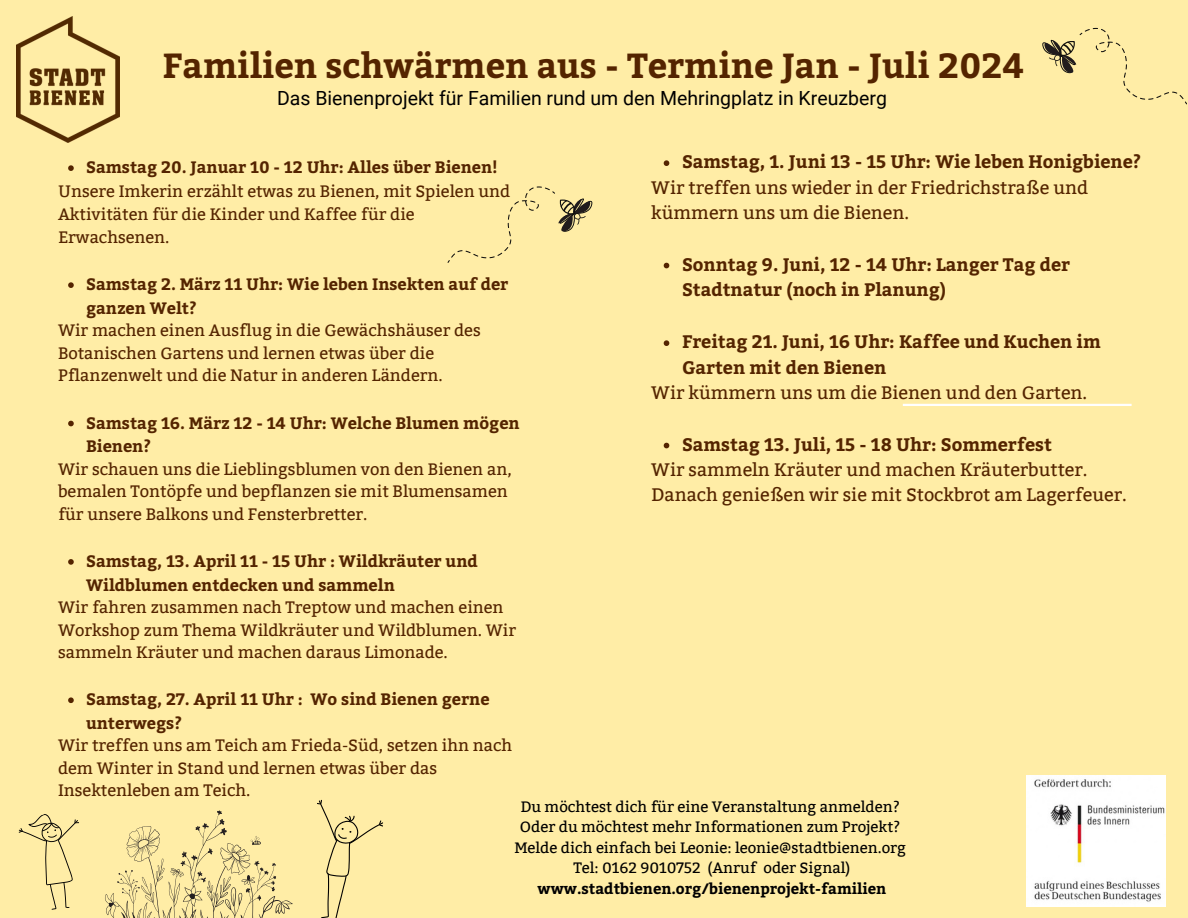
<style>
.page{position:relative;width:1188px;height:918px;background:#ffeda6}
.page>*{position:absolute;margin:0;border:0;box-sizing:border-box;transform-origin:0 0}
.t1{font:700 34.65px "Bitter";color:#542400}
.t2{font:19.5px "Roboto";color:#000}
.t3{font:700 18px/25.8px "Bitter";color:#542400}
.t4{font:18px/24.8px "Bitter";color:#542400}
.t5{font:16.5px/22.5px "Bitter";color:#542400}
.t6{font:700 16.5px/23.7px "Bitter";color:#542400}
.t7{font:15px "Bitter";color:#000}
.t8{font:700 15px "Bitter";color:#000}
</style>
<div class="page">
<hr style="left:903px;top:404px;width:229px;height:2px;background:#fff">
<svg style="left:18px;top:814px;width:61px;height:96px"></svg>
<svg style="left:447px;top:186px;width:146px;height:77px"></svg>
<svg style="left:1042px;top:28px;width:145px;height:76px"></svg>
<svg style="left:105px;top:810px;width:188px;height:108px"></svg>
<svg style="left:317px;top:799px;width:66px;height:119px"></svg>
<svg style="left:664px;top:160px;width:5px;height:6px"></svg>
<svg style="left:664px;top:263px;width:5px;height:5px"></svg>
<svg style="left:664px;top:340px;width:5px;height:6px"></svg>
<svg style="left:664px;top:443px;width:5px;height:5px"></svg>
<img style="left:1027px;top:776px;width:138px;height:130px">
<img style="left:16px;top:16px;width:104px;height:126px">
<svg style="left:68px;top:165px;width:6px;height:6px"></svg>
<svg style="left:68px;top:282px;width:6px;height:6px"></svg>
<svg style="left:68px;top:421px;width:6px;height:5px"></svg>
<svg style="left:68px;top:559px;width:6px;height:6px"></svg>
<svg style="left:68px;top:697px;width:6px;height:6px"></svg>
<p class="t1" style="left:163px;top:40px;width:863px">Familien schwärmen aus - Termine Jan - Juli 2024</p>
<p class="t2" style="left:277px;top:87px;width:611px">Das Bienenprojekt für Familien rund um den Mehringplatz in Kreuzberg</p>
<p class="t6" style="left:86px;top:155px;width:413px">Samstag 20. Januar 10 - 12 Uhr: Alles über Bienen!</p>
<h2 class="t5" style="left:58px;top:180px;width:454px;line-height:23.1px">Unsere Imkerin erzählt etwas zu Bienen, mit Spielen und<br>Aktivitäten für die Kinder und Kaffee für die<br>Erwachsenen.</h2>
<p class="t6" style="left:86px;top:272px;width:424px">Samstag 2. März 11 Uhr: Wie leben Insekten auf der ganzen Welt?</p>
<p class="t5" style="left:58px;top:320px;width:424px">Wir machen einen Ausflug in die Gewächshäuser des<br>Botanischen Gartens und lernen etwas über die<br>Pflanzenwelt und die Natur in anderen Ländern.</p>
<p class="t6" style="left:86px;top:410px;width:435px">Samstag 16. März 12 - 14 Uhr: Welche Blumen mögen<br>Bienen?</p>
<p class="t5" style="left:58px;top:458px;width:455px">Wir schauen uns die Lieblingsblumen von den Bienen an, bemalen Tontöpfe und bepflanzen sie mit Blumensamen für unsere Balkons und Fensterbretter.</p>
<p class="t6" style="left:86px;top:548px;width:393px">Samstag, 13. April 11 - 15 Uhr : Wildkräuter und<br>Wildblumen entdecken und sammeln</p>
<p class="t5" style="left:58px;top:596px;width:459px">Wir fahren zusammen nach Treptow und machen einen<br>Workshop zum Thema Wildkräuter und Wildblumen. Wir sammeln Kräuter und machen daraus Limonade.</p>
<p class="t6" style="left:86px;top:687px;width:405px">Samstag, 27. April 11 Uhr : Wo sind Bienen gerne unterwegs?</p>
<p class="t5" style="left:58px;top:735px;width:456px">Wir treffen uns am Teich am Frieda-Süd, setzen ihn nach dem Winter in Stand und lernen etwas über das<br>Insektenleben am Teich.</p>
<p class="t3" style="left:682px;top:148px;width:461px">Samstag, 1. Juni 13 - 15 Uhr: Wie leben Honigbiene?</p>
<h1 class="t4" style="left:651px;top:176px;width:438px">Wir treffen uns wieder in der Friedrichstraße und kümmern uns um die Bienen.</h1>
<h2 class="t3" style="left:682px;top:250px;width:389px">Sonntag 9. Juni, 12 - 14 Uhr: Langer Tag der<br>Stadtnatur (noch in Planung)</h2>
<p class="t3" style="left:682px;top:328px;width:420px">Freitag 21. Juni, 16 Uhr: Kaffee und Kuchen im<br>Garten mit den Bienen</p>
<h2 class="t4" style="left:651px;top:380px;width:438px">Wir kümmern uns um die Bienen und den Garten.</h2>
<p class="t3" style="left:682px;top:430px;width:371px">Samstag 13. Juli, 15 - 18 Uhr: Sommerfest</p>
<h2 class="t4" style="left:651px;top:458px;width:477px">Wir sammeln Kräuter und machen Kräuterbutter.<br>Danach genießen wir sie mit Stockbrot am Lagerfeuer.</h2>
<p class="t7" style="left:521px;top:798px;width:381px">Du möchtest dich für eine Veranstaltung anmelden?</p>
<p class="t7" style="left:520px;top:818px;width:382px">Oder du möchtest mehr Informationen zum Projekt?</p>
<p class="t7" style="left:514px;top:839px;width:393px">Melde dich einfach bei Leonie: leonie@stadtbienen.org</p>
<p class="t7" style="left:573px;top:859px;width:279px">Tel: 0162 9010752 (Anruf oder Signal)</p>
<p class="t8" style="left:538px;top:878px;width:350px">www.stadtbienen.org/bienenprojekt-familien</p>
</div>
